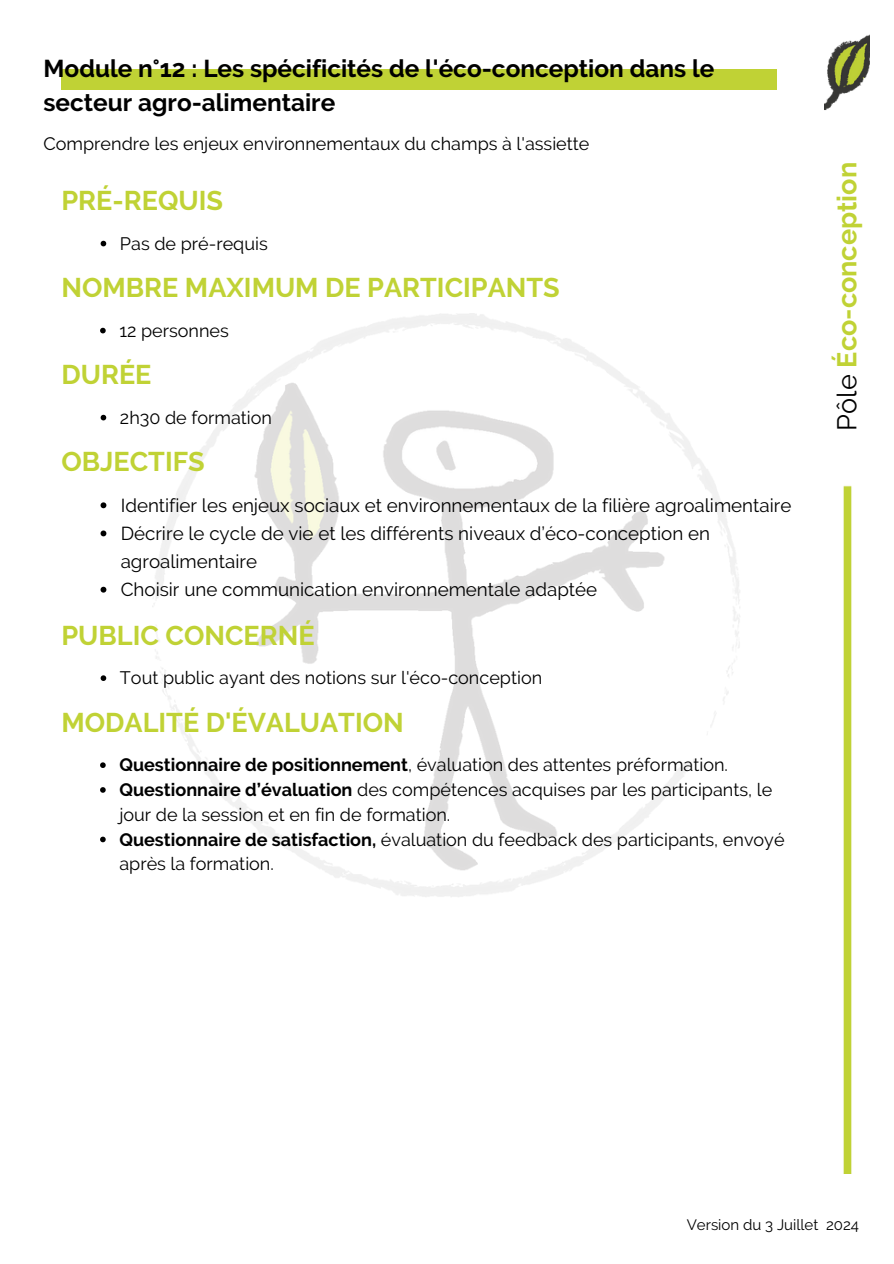
<style>
.page{position:relative;width:894px;height:1264px;background:#fff}
.page>*{position:absolute;margin:0;border:0;box-sizing:border-box;transform-origin:0 0}
.t1{font:700 27px "Raleway";color:#c0d235}
.t2{font:700 24.3px/34px "Raleway";color:#000}
.t3{font:18.75px/28px "Raleway";color:#000}
.t4{font:18px/24.8px "Raleway";color:#000}
.t5{font:15px "Raleway";color:#000}
.s1{font-weight:700}
.s2{font-weight:400;color:#000}
</style>
<div class="page">
<img style="left:824px;top:35px;width:45px;height:1138px">
<img style="left:154px;top:313px;width:586px;height:584px">
<div style="left:61px;top:69px;width:715px;height:20px;background:#c0d235"></div>
<svg style="left:100px;top:328px;width:6px;height:5px"></svg>
<svg style="left:101px;top:415px;width:5px;height:5px"></svg>
<svg style="left:100px;top:502px;width:6px;height:6px"></svg>
<svg style="left:100px;top:530px;width:6px;height:6px"></svg>
<svg style="left:100px;top:586px;width:6px;height:6px"></svg>
<svg style="left:100px;top:762px;width:6px;height:6px"></svg>
<svg style="left:100px;top:787px;width:6px;height:5px"></svg>
<svg style="left:100px;top:836px;width:6px;height:6px"></svg>
<svg style="left:101px;top:241px;width:5px;height:5px"></svg>
<svg style="left:101px;top:675px;width:5px;height:6px"></svg>
<p class="t2" style="left:44px;top:51px;width:672px">Module n°12 : Les spécificités de l'éco-conception dans le secteur agro-alimentaire</p>
<p class="t4" style="left:44px;top:131px;width:547px">Comprendre les enjeux environnementaux du champs à l'assiette</p>
<h1 class="t1" style="left:61px;top:185px;width:163px">PRÉ-REQUIS</h1>
<p class="t4" style="left:120px;top:231px;width:149px">Pas de pré-requis</p>
<p class="t1" style="left:61px;top:272px;width:499px">NOMBRE MAXIMUM DE PARTICIPANTS</p>
<p class="t4" style="left:119px;top:318px;width:111px">12 personnes</p>
<h1 class="t1" style="left:61px;top:359px;width:91px">DURÉE</h1>
<p class="t4" style="left:120px;top:405px;width:153px">2h30 de formation</p>
<h1 class="t1" style="left:61px;top:446px;width:145px">OBJECTIFS</h1>
<p class="t3" style="left:121px;top:491px;width:672px">Identifier les enjeux sociaux et environnementaux de la filière agroalimentaire</p>
<p class="t3" style="left:121px;top:519px;width:590px">Décrire le cycle de vie et les différents niveaux d’éco-conception en agroalimentaire</p>
<p class="t3" style="left:121px;top:575px;width:478px">Choisir une communication environnementale adaptée</p>
<h1 class="t1" style="left:61px;top:619px;width:254px">PUBLIC CONCERNÉ</h1>
<h3 class="t4" style="left:120px;top:665px;width:423px">Tout public ayant des notions sur l'éco-conception</h3>
<p class="t1" style="left:61px;top:706px;width:344px">MODALITÉ D'ÉVALUATION</p>
<h1 class="t4" style="left:119px;top:752px;width:610px"><span class="s1">Questionnaire de positionnement</span>, évaluation des attentes préformation.</h1>
<p class="t4" style="left:119px;top:777px;width:654px"><span class="s1">Questionnaire d’évaluation</span> des compétences acquises par les participants, le jour de la session et en fin de formation.</p>
<p class="t4" style="left:119px;top:827px;width:666px"><span class="s1">Questionnaire de satisfaction,</span> évaluation du feedback des participants, envoyé après la formation.</p>
<h1 class="t1" style="left:830px;top:430px;width:270px;rotate:-90deg"><span class="s2">Pôle</span> Éco-conception</h1>
<p class="t5" style="left:686px;top:1215px;width:174px">Version du 3 Juillet 2024</p>
</div>
